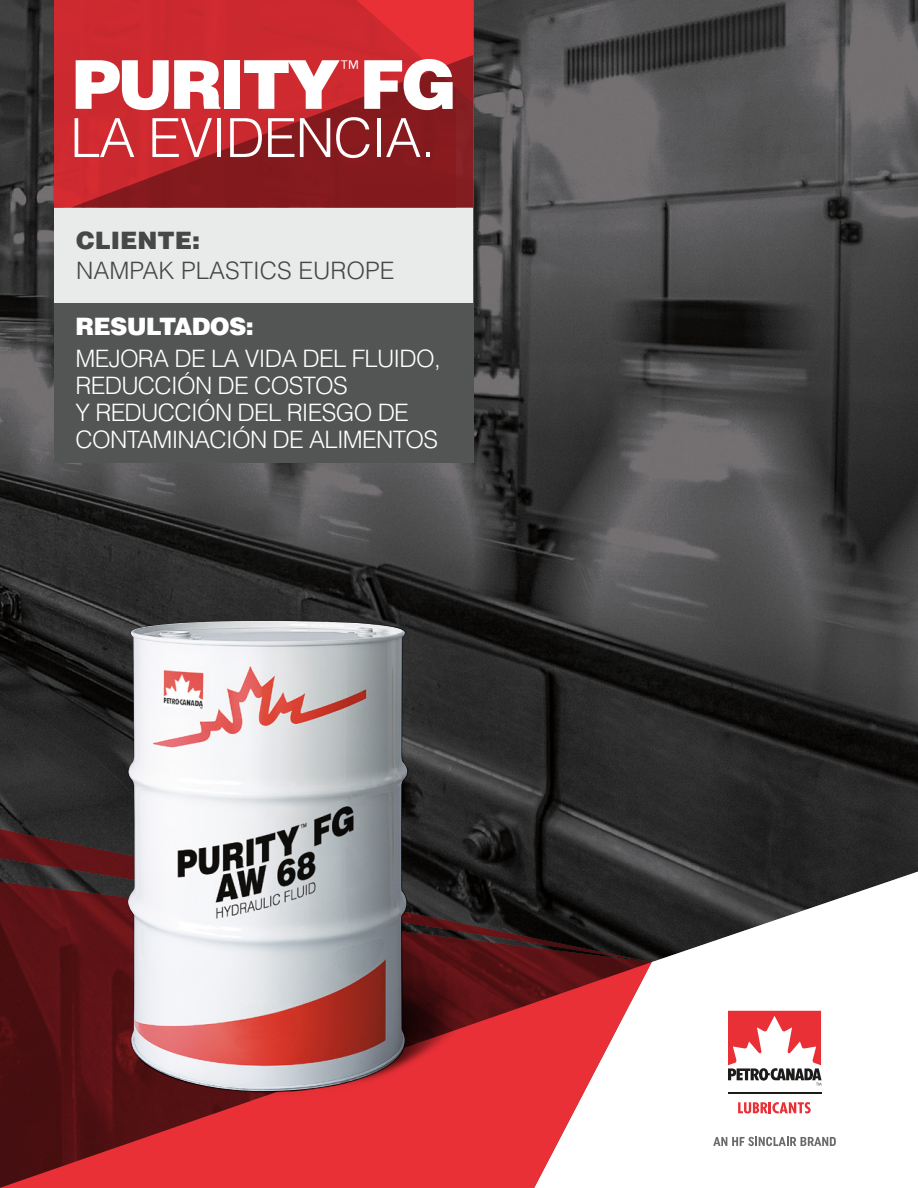
<style>
.page{position:relative;width:918px;height:1188px;background:#fff}
.page>*{position:absolute;margin:0;border:0;box-sizing:border-box;transform-origin:0 0}
.t1{font:900 67.5px "Helvetica LT Std";letter-spacing:-.05em;color:#fff}
.t2{font:300 54px "Helvetica LT Std";letter-spacing:-.02em;color:#fff}
.t3{font:300 24px/27px "Helvetica LT Std";letter-spacing:-.03em;color:#fff}
.t4{font:300 24px "Helvetica LT Std";color:#474747}
.t5{font:900 24px "Helvetica LT Std";letter-spacing:-.03em;color:#fff}
.t6{font:900 24px "Helvetica LT Std";color:#474747}
.t7{font:300 20.25px "Helvetica LT Std";color:#fff}
</style>
<div class="page">
<img style="left:0;top:0;width:918px;height:867px">
<svg style="left:652px;top:872px;width:265px;height:275px"></svg>
<svg style="left:0;top:826px;width:652px;height:136px;background:#351e1f"></svg>
<svg style="left:0;top:962px;width:652px;height:226px;fill:#e93037"></svg>
<div style="left:54px;top:207px;width:419px;height:97px;background:#e9eaea"></div>
<div style="left:54px;top:304px;width:419px;height:159px;background:#535454"></div>
<svg style="left:54px;top:0;width:419px;height:207px;background:#d12a30"></svg>
<svg style="left:71px;top:55px;width:402px;height:152px;background:#a92227"></svg>
<img style="left:76px;top:593px;width:410px;height:523px">
<img style="left:127px;top:621px;width:280px;height:470px">
<div style="left:725px;top:1007px;width:99px;height:111px;background:#fff"></div>
<svg style="left:728px;top:1011px;width:94px;height:75px"></svg>
<hr style="left:728px;top:1093px;width:93px;height:1px;background:#1c1b1a">
<svg style="left:738px;top:1102px;width:73px;height:11px"></svg>
<svg style="left:713px;top:1137px;width:123px;height:9px"></svg>
<h1 class="t1" style="left:72px;top:40px;width:387px">PURITY FG</h1>
<p class="t7" style="left:341px;top:55px;width:21px">™</p>
<h2 class="t2" style="left:70px;top:104px;width:367px">LA EVIDENCIA.</h2>
<p class="t6" style="left:76px;top:225px;width:125px">CLIENTE:</p>
<p class="t4" style="left:76px;top:255px;width:320px">NAMPAK PLASTICS EUROPE</p>
<p class="t5" style="left:76px;top:311px;width:180px">RESULTADOS:</p>
<p class="t3" style="left:76px;top:345px;width:367px">MEJORA DE LA VIDA DEL FLUIDO,<br>REDUCCIÓN DE COSTOS<br>Y REDUCCIÓN DEL RIESGO DE<br>CONTAMINACIÓN DE ALIMENTOS</p>
</div>
